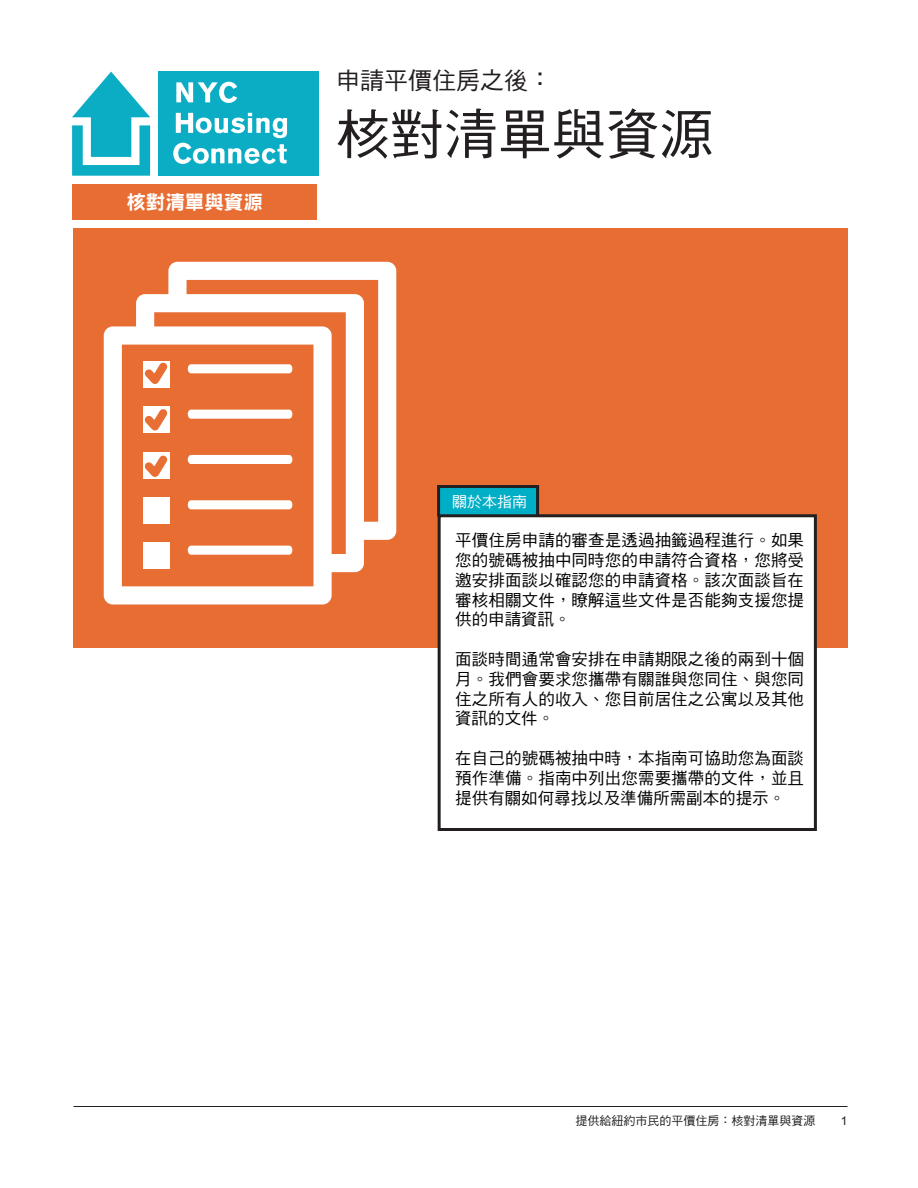
<style>
.page{position:relative;width:918px;height:1188px;background:#fff}
.page>*{position:absolute;margin:0;border:0;box-sizing:border-box;transform-origin:0 0}
.t1{font:54px "DF Hei Std W5";color:#231f20}
.t2{font:24px "DF Hei Std W5";color:#231f20}
.t3{font:19.5px "DF Hei Std W9";color:#fff}
.t4{font:16.5px/19.8px "DF Hei Std W5";letter-spacing:.005em;color:#000;text-align:justify}
.t5{font:15px "DF Hei Std W5";color:#fff}
.t6{font:12px "DF Hei Std W5";color:#231f20}
.t7{font:12px "Arial";color:#231f20}
</style>
<div class="page">
<hr style="left:74px;top:1106px;width:774px;height:1px;background:#231f20">
<div style="left:158px;top:71px;width:160px;height:105px;background:#0badc5"></div>
<svg style="left:176px;top:82px;width:61px;height:21px"></svg>
<svg style="left:173px;top:113px;width:114px;height:51px"></svg>
<div style="left:72px;top:120px;width:78px;height:56px;border:11px solid #0badc5"></div>
<svg style="left:72px;top:72px;width:78px;height:85px"></svg>
<div style="left:73px;top:184px;width:244px;height:36px;background:#e86d33"></div>
<div style="left:73px;top:229px;width:774px;height:419px;background:#e86d33"></div>
<svg style="left:104px;top:262px;width:292px;height:343px"></svg>
<svg style="left:188px;top:364px;width:104px;height:9px"></svg>
<svg style="left:188px;top:410px;width:104px;height:9px"></svg>
<svg style="left:188px;top:455px;width:104px;height:9px"></svg>
<svg style="left:188px;top:500px;width:104px;height:9px"></svg>
<div style="left:143px;top:497px;width:26px;height:27px;background:#fff"></div>
<svg style="left:188px;top:546px;width:104px;height:9px"></svg>
<div style="left:143px;top:543px;width:26px;height:26px;background:#fff"></div>
<svg style="left:138px;top:356px;width:36px;height:37px"></svg>
<svg style="left:138px;top:402px;width:36px;height:38px"></svg>
<svg style="left:138px;top:449px;width:36px;height:37px"></svg>
<div style="left:439px;top:487px;width:99px;height:30px;background:#00aec5"></div>
<div style="left:437px;top:485px;width:102px;height:33px;border:3px solid #231f20"></div>
<div style="left:439px;top:516px;width:376px;height:314px;background:#fff"></div>
<div style="left:438px;top:514px;width:379px;height:317px;border:3px solid #231f20"></div>
<p class="t3" style="left:126px;top:191px;width:138px">核對清單與資源</p>
<p class="t2" style="left:336px;top:67px;width:217px">申請平價住房之後：</p>
<p class="t1" style="left:336px;top:105px;width:379px">核對清單與資源</p>
<p class="t5" style="left:452px;top:494px;width:76px">關於本指南</p>
<p class="t4" style="left:455px;top:530px;width:350px">平價住房申請的審查是透過抽籤過程進行。如果您的號碼被抽中同時您的申請符合資格，您將受邀安排面談以確認您的申請資格。該次面談旨在審核相關文件，瞭解這些文件是否能夠支援您提供的申請資訊。</p>
<p class="t4" style="left:455px;top:649px;width:350px">面談時間通常會安排在申請期限之後的兩到十個月。我們會要求您攜帶有關誰與您同住、與您同住之所有人的收入、您目前居住之公寓以及其他資訊的文件。</p>
<p class="t4" style="left:455px;top:748px;width:350px">在自己的號碼被抽中時，本指南可協助您為面談預作準備。指南中列出您需要攜帶的文件，並且提供有關如何尋找以及準備所需副本的提示。</p>
<p class="t6" style="left:576px;top:1114px;width:241px">提供給紐約市民的平價住房：核對清單與資源</p>
<p class="t7" style="left:841px;top:1113px;width:8px">1</p>
</div>
